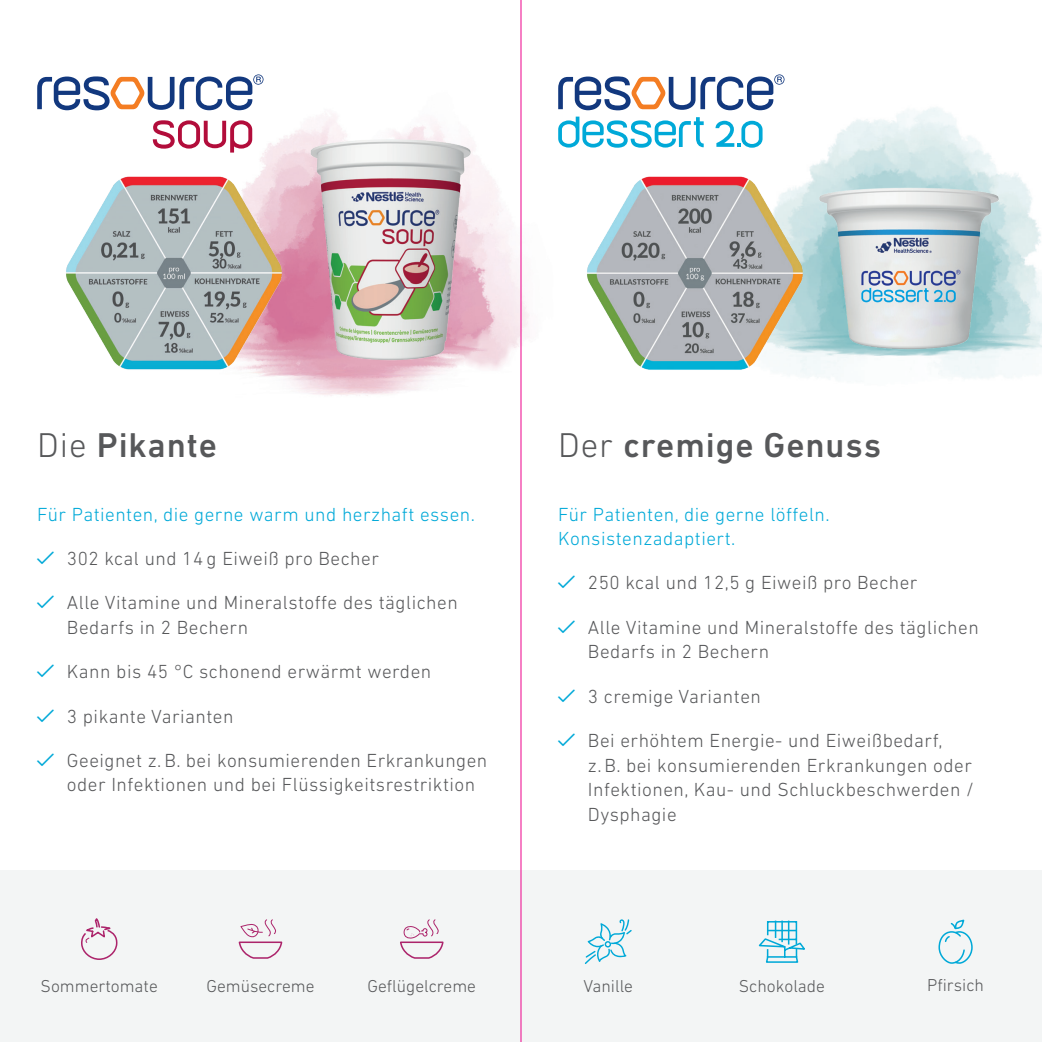
<style>
.page{position:relative;width:1042px;height:1042px;background:#fff}
.page>*{position:absolute;margin:0;border:0;box-sizing:border-box;transform-origin:0 0}
.t1{font:500 35px "DIN Next LT Pro";letter-spacing:.025em;color:#57585a}
.t2{font:300 19.25px/24.5px "DIN Next LT Pro";letter-spacing:.025em;color:#57585a}
.t3{font:300 19.25px/24.5px "DIN Next LT Pro";letter-spacing:.025em;color:#00a9d8}
.t4{font:300 17.5px "DIN Next LT Pro";color:#57585a}
.s1{font-weight:300}
</style>
<div class="page">
<img style="left:722px;top:107px;width:320px;height:271px">
<img style="left:250px;top:100px;width:282px;height:282px">
<img style="left:814px;top:181px;width:190px;height:177px">
<img style="left:587px;top:174px;width:218px;height:198px">
<img style="left:66px;top:174px;width:218px;height:198px">
<svg style="left:37px;top:74px;width:227px;height:36px"></svg>
<svg style="left:558px;top:74px;width:227px;height:36px"></svg>
<svg style="left:715px;top:121px;width:47px;height:27px"></svg>
<svg style="left:558px;top:117px;width:146px;height:31px"></svg>
<svg style="left:153px;top:120px;width:99px;height:33px"></svg>
<div style="left:0;top:871px;width:1042px;height:171px;background:#f3f5f5"></div>
<svg style="left:938px;top:919px;width:35px;height:45px"></svg>
<svg style="left:585px;top:919px;width:47px;height:45px"></svg>
<svg style="left:758px;top:920px;width:47px;height:43px"></svg>
<svg style="left:238px;top:919px;width:45px;height:40px"></svg>
<svg style="left:81px;top:918px;width:36px;height:42px"></svg>
<svg style="left:400px;top:919px;width:44px;height:40px"></svg>
<hr style="left:521px;top:0;width:1px;height:1042px;background:#ed028c">
<h1 class="t1" style="left:37px;top:424px;width:181px"><span class="s1">Die</span> Pikante</h1>
<h1 class="t1" style="left:558px;top:424px;width:324px"><span class="s1">Der</span> cremige Genuss</h1>
<p class="t3" style="left:37px;top:501px;width:439px">Für Patienten, die gerne warm und herzhaft essen.</p>
<p class="t2" style="left:67px;top:546px;width:313px">302 kcal und 14 g Eiweiß pro Becher</p>
<p class="t2" style="left:67px;top:590px;width:392px">Alle Vitamine und Mineralstoffe des täglichen<br>Bedarfs in 2 Bechern</p>
<p class="t2" style="left:67px;top:659px;width:366px">Kann bis 45 °C schonend erwärmt werden</p>
<p class="t2" style="left:67px;top:703px;width:168px">3 pikante Varianten</p>
<p class="t2" style="left:67px;top:748px;width:422px">Geeignet z. B. bei konsumierenden Erkrankungen oder Infektionen und bei Flüssigkeitsrestriktion</p>
<p class="t3" style="left:558px;top:501px;width:273px">Für Patienten, die gerne löffeln.<br>Konsistenzadaptiert.</p>
<p class="t2" style="left:588px;top:570px;width:331px">250 kcal und 12,5 g Eiweiß pro Becher</p>
<p class="t2" style="left:588px;top:615px;width:392px">Alle Vitamine und Mineralstoffe des täglichen<br>Bedarfs in 2 Bechern</p>
<p class="t2" style="left:588px;top:683px;width:174px">3 cremige Varianten</p>
<p class="t2" style="left:588px;top:728px;width:387px">Bei erhöhtem Energie- und Eiweißbedarf,<br>z. B. bei konsumierenden Erkrankungen oder Infektionen, Kau- und Schluckbeschwerden / Dysphagie</p>
<p class="t4" style="left:41px;top:976px;width:119px">Sommertomate</p>
<p class="t4" style="left:206px;top:976px;width:110px">Gemüsecreme</p>
<p class="t4" style="left:367px;top:976px;width:110px">Geflügelcreme</p>
<p class="t4" style="left:583px;top:976px;width:51px">Vanille</p>
<p class="t4" style="left:739px;top:976px;width:88px">Schokolade</p>
<p class="t4" style="left:927px;top:975px;width:58px">Pfirsich</p>
</div>
